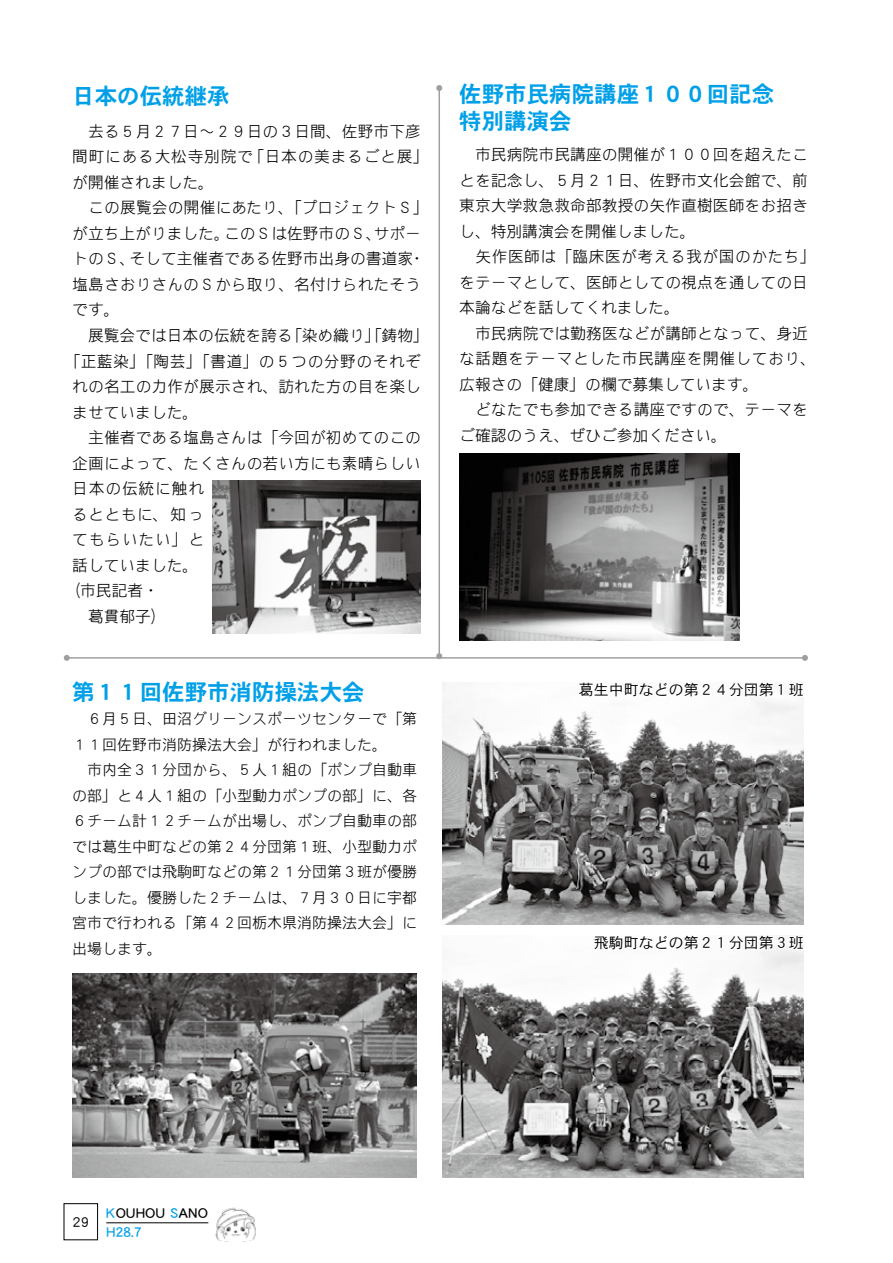
<style>
.page{position:relative;width:893px;height:1263px;background:#fff}
.page>*{position:absolute;margin:0;border:0;box-sizing:border-box;transform-origin:0 0}
.t1{font:22.5px/26.5px "DFHS Gothic Std W7";color:#00a0e8}
.t2{font:15.75px/25.5px "DF Gothic P Std W3";letter-spacing:.005em;color:#000}
.t3{font:15.75px "DF Gothic P Std W3";letter-spacing:.03em;color:#000}
.t4{font:15.75px "DF Gothic P Std W3";letter-spacing:.045em;color:#000}
.t5{font:15.75px "DF Gothic P Std W3";letter-spacing:.055em;color:#000}
.t6{font:15px/25.5px "DF Gothic P Std W3";color:#000;text-align:right}
.t7{font:15px "DFHS Gothic Std W3";color:#000}
.t8{font:15px "DFHS Gothic Std W5";color:#000}
.t9{font:15px "DFHS Gothic Std W5";color:#00a0e8}
.t10{font:15px "DF Maru Gothic Std W5";color:#000}
.s1{color:#00a0e8}
</style>
<div class="page">
<hr style="left:106px;top:1222px;width:102px;height:1px;background:#000">
<div style="left:64px;top:1203px;width:34px;height:37px;border:1px solid #000"></div>
<img style="left:215px;top:1207px;width:41px;height:35px">
<hr style="left:67px;top:657px;width:738px;height:2px;background:#9f9fa0">
<svg style="left:64px;top:655px;width:6px;height:6px"></svg>
<svg style="left:802px;top:655px;width:6px;height:6px"></svg>
<hr style="left:438px;top:88px;width:2px;height:568px;background:#9f9fa0">
<svg style="left:436px;top:85px;width:6px;height:6px"></svg>
<svg style="left:436px;top:653px;width:6px;height:6px"></svg>
<img style="left:442px;top:682px;width:362px;height:243px">
<img style="left:213px;top:480px;width:207px;height:154px">
<img style="left:72px;top:974px;width:345px;height:204px">
<img style="left:442px;top:978px;width:362px;height:200px">
<svg style="left:591px;top:935px;width:213px;height:102px"></svg>
<svg style="left:575px;top:682px;width:229px;height:116px"></svg>
<img style="left:459px;top:454px;width:281px;height:186px">
<h1 class="t1" style="left:72px;top:83px;width:159px">日本の伝統継承</h1>
<p class="t2" style="left:248px;top:118px;width:182px;text-indent:-176px">　去る５月２７日～２９日の３日間、佐野市下彦「日本の美まるごと展「</p>
<p class="t4" style="left:72px;top:148px;width:182px">間町にある大松寺別院で</p>
<p class="t2" style="left:72px;top:169px;width:143px">が開催されました。</p>
<p class="t2" style="left:72px;top:195px;width:358px">　この展覧会の開催にあたり、「プロジェクトＳ「</p>
<p class="t2" style="left:374px;top:220px;width:49px">サポー</p>
<p class="t2" style="left:72px;top:220px;width:159px">が立ち上がりました。</p>
<p class="t2" style="left:224px;top:220px;width:159px">このＳは佐野市のＳ、</p>
<p class="t2" style="left:130px;top:246px;width:285px">そして主催者である佐野市出身の書道家</p>
<p class="t2" style="left:72px;top:246px;width:64px">トのＳ、</p>
<p class="t2" style="left:72px;top:271px;width:350px">塩島さおりさんのＳから取り、名付けられたそう</p>
<p class="t2" style="left:72px;top:297px;width:49px">です。</p>
<p class="t2" style="left:286px;top:322px;width:144px">「染め織り」「鋳物「</p>
<p class="t2" style="left:409px;top:246px;width:17px">・</p>
<p class="t2" style="left:72px;top:322px;width:222px">　展覧会では日本の伝統を誇る</p>
<p class="t3" style="left:64px;top:352px;width:358px">「正藍染」「陶芸」「書道」の５つの分野のそれぞ</p>
<p class="t2" style="left:72px;top:373px;width:350px">れの名工の力作が展示され、訪れた方の目を楽し</p>
<p class="t2" style="left:72px;top:399px;width:127px">ませていました。</p>
<p class="t2" style="left:88px;top:424px;width:334px">主催者である塩島さんは「今回が初めてのこの</p>
<p class="t2" style="left:72px;top:450px;width:350px">企画によって、たくさんの若い方にも素晴らしい</p>
<p class="t5" style="left:72px;top:480px;width:133px">日本の伝統に触れ</p>
<p class="t2" style="left:72px;top:501px;width:133px">るとともに、知っ</p>
<p class="t2" style="left:72px;top:526px;width:133px">てもらいたい」と</p>
<p class="t2" style="left:72px;top:552px;width:127px">話していました。</p>
<p class="t2" style="left:64px;top:577px;width:96px">（市民記者・</p>
<p class="t2" style="left:72px;top:603px;width:96px">　葛貫郁子(</p>
<h1 class="t1" style="left:72px;top:678px;width:294px">第１１回佐野市消防操法大会</h1>
<p class="t6" style="left:72px;top:706px;width:316px">　６月５日、田沼グリーンスポーツセンターでが行われました。</p>
<p class="t6" style="left:395px;top:706px;width:24px">第｢</p>
<p class="t6" style="left:72px;top:731px;width:189px">１１回佐野市消防操法大会｣</p>
<p class="t6" style="left:72px;top:757px;width:346px">　市内全３１分団から、５人１組の「ポンプ自動車</p>
<p class="t6" style="left:72px;top:782px;width:346px">の部」と４人１組の「小型動力ポンプの部」に、各</p>
<p class="t6" style="left:72px;top:808px;width:346px">６チーム計１２チームが出場し、ポンプ自動車の部</p>
<p class="t6" style="left:72px;top:833px;width:346px">では葛生中町などの第２４分団第１班、小型動力ポ</p>
<p class="t6" style="left:72px;top:859px;width:346px">ンプの部では飛駒町などの第２１分団第３班が優勝</p>
<p class="t6" style="left:72px;top:884px;width:346px">しました。優勝した２チームは、７月３０日に宇都</p>
<p class="t6" style="left:402px;top:910px;width:16px">に</p>
<p class="t6" style="left:185px;top:910px;width:211px">第｢ ４２回栃木県消防操法大会｣</p>
<p class="t6" style="left:72px;top:910px;width:107px">宮市で行われる</p>
<p class="t6" style="left:72px;top:935px;width:91px">出場します。</p>
<h1 class="t1" style="left:459px;top:81px;width:317px">佐野市民病院講座１００回記念特別講演会</h1>
<p class="t2" style="left:459px;top:142px;width:358px">　市民病院市民講座の開催が１００回を超えたことを記念し、５月２１日、佐野市文化会館で、前東京大学救急救命部教授の矢作直樹医師をお招きし、特別講演会を開催しました。<br>　矢作医師は「臨床医が考える我が国のかたち「をテーマとして、医師としての視点を通しての日本論などを話してくれました。<br>　市民病院では勤務医などが講師となって、身近な話題をテーマとした市民講座を開催しており、広報さの「健康」の欄で募集しています。<br>　どなたでも参加できる講座ですので、テーマをご確認のうえ、ぜひご参加ください。</p>
<p class="t7" style="left:579px;top:682px;width:226px">葛生中町などの第２４分団第１班</p>
<p class="t7" style="left:594px;top:935px;width:211px">飛駒町などの第２１分団第３班</p>
<p class="t10" style="left:72px;top:1213px;width:18px">29</p>
<p class="t8" style="left:106px;top:1205px;width:103px"><span class="s1">K</span>OUHOU <span class="s1">S</span>ANO</p>
<p class="t9" style="left:106px;top:1223px;width:37px">H28.7</p>
</div>
